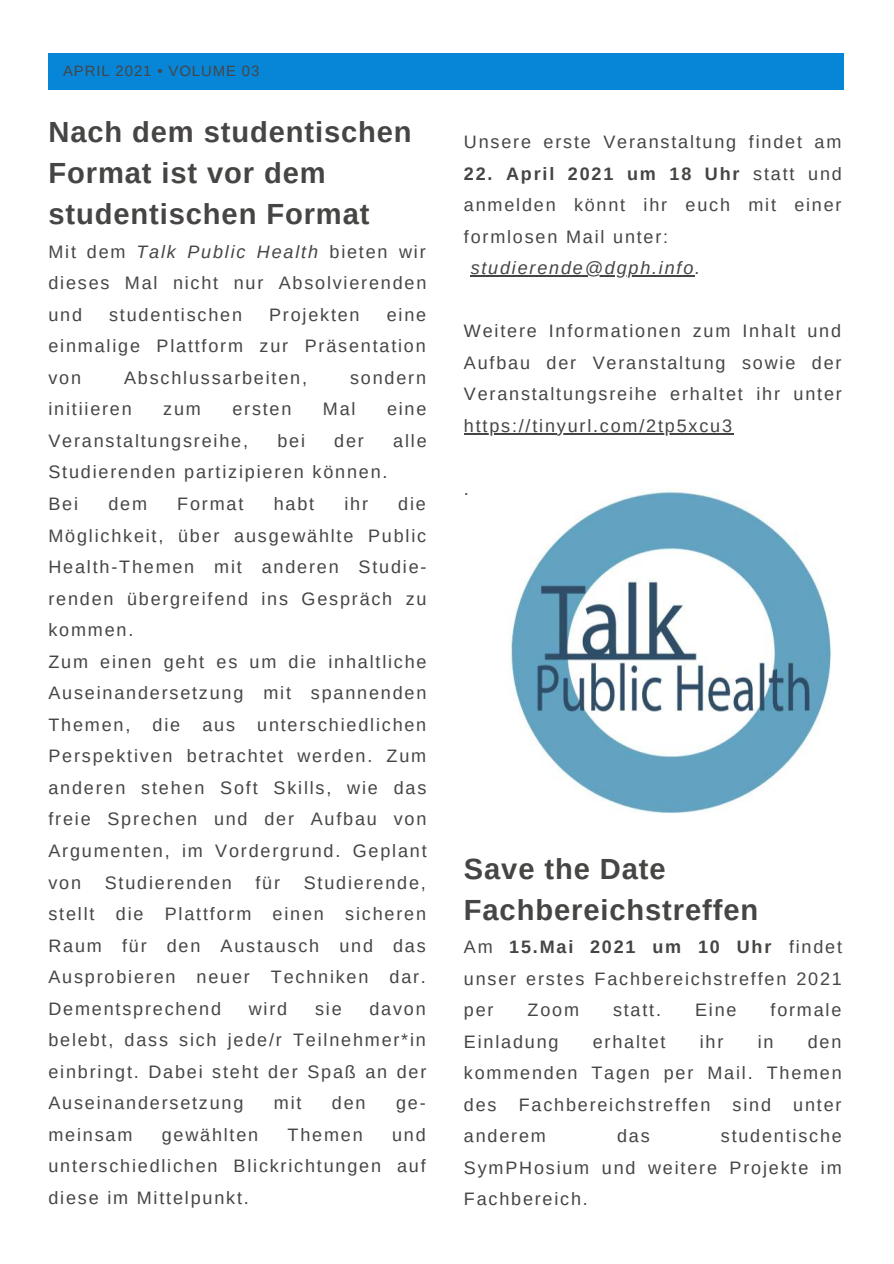
<style>
.page{position:relative;width:894px;height:1264px;background:#fff}
.page>*{position:absolute;margin:0;border:0;box-sizing:border-box;transform-origin:0 0}
.t1{font:700 29.1px/40.7px "Arimo";letter-spacing:.03em;color:#464544}
.t2{font:18px/31.5px "Arimo";letter-spacing:.1em;color:#464544;text-align:justify}
.t3{font:italic 18px "Arimo";letter-spacing:.1em;color:#464544}
.t4{font:14.85px "Arimo";letter-spacing:.06em;color:#464544}
.s1{font-style:italic}
.s2{font-weight:700}
</style>
<div class="page">
<div style="left:48px;top:53px;width:795px;height:36px;background:#0786d8"></div>
<img style="left:508px;top:489px;width:323px;height:324px">
<hr style="left:470px;top:275px;width:225px;height:1px;background:#464544">
<hr style="left:464px;top:433px;width:269px;height:1px;background:#464544">
<p class="t4" style="left:63px;top:63px;width:198px">APRIL 2021 • VOLUME 03</p>
<h1 class="t1" style="left:48px;top:112px;width:365px">Nach dem studentischen<br>Format ist vor dem studentischen Format</h1>
<p class="t2" style="left:48px;top:236px;width:379px">Mit dem <span class="s1">Talk Public Health</span> bieten wir dieses Mal nicht nur Absolvierenden und</p>
<p class="t2" style="left:48px;top:299px;width:379px;text-indent:338px">eine einmalige Plattform zur Präsentation von</p>
<p class="t2" style="left:109px;top:299px;width:134px">studentischen</p>
<p class="t2" style="left:269px;top:299px;width:92px">Projekten</p>
<p class="t2" style="left:124px;top:362px;width:184px">Abschlussarbeiten,</p>
<p class="t2" style="left:350px;top:362px;width:77px">sondern</p>
<p class="t2" style="left:48px;top:393px;width:85px">initiieren</p>
<p class="t2" style="left:163px;top:393px;width:39px">zum</p>
<p class="t2" style="left:232px;top:393px;width:61px">ersten</p>
<p class="t2" style="left:323px;top:393px;width:34px">Mal</p>
<p class="t2" style="left:387px;top:393px;width:41px">eine</p>
<p class="t2" style="left:48px;top:425px;width:201px">Veranstaltungsreihe,</p>
<p class="t2" style="left:277px;top:425px;width:29px">bei</p>
<p class="t2" style="left:334px;top:425px;width:31px">der</p>
<p class="t2" style="left:393px;top:425px;width:35px">alle</p>
<p class="t2" style="left:48px;top:456px;width:340px">Studierenden partizipieren können.<br>Bei</p>
<p class="t2" style="left:48px;top:488px;width:379px;text-align:left;text-indent:350px">die<br>Möglichkeit, über ausgewählte Public<br>Health-Themen mit anderen Studie&shy;renden übergreifend ins Gespräch zu kommen.<br>Zum einen geht es um die inhaltliche<br>Auseinandersetzung mit spannenden<br>Themen, die aus unterschiedlichen<br>Perspektiven betrachtet werden. Zum anderen stehen Soft Skills, wie das freie Sprechen und der Aufbau von<br>Argumenten, im Vordergrund. Geplant von</p>
<p class="t2" style="left:108px;top:488px;width:40px">dem</p>
<p class="t2" style="left:177px;top:488px;width:68px">Format</p>
<p class="t2" style="left:273px;top:488px;width:42px">habt</p>
<p class="t2" style="left:344px;top:488px;width:25px">ihr</p>
<p class="t2" style="left:48px;top:866px;width:379px;text-indent:255px">Studierende, stellt die Plattform einen sicheren Raum für den Austausch und das Ausprobieren neuer Techniken dar.<br>Dementsprechend</p>
<p class="t2" style="left:105px;top:866px;width:128px">Studierenden</p>
<p class="t2" style="left:255px;top:866px;width:26px">für</p>
<p class="t2" style="left:48px;top:992px;width:379px;text-indent:321px">davon belebt, dass sich jede/r Teilnehmer*in einbringt. Dabei steht der Spaß an der Auseinandersetzung</p>
<p class="t2" style="left:249px;top:992px;width:40px">wird</p>
<p class="t2" style="left:315px;top:992px;width:28px">sie</p>
<p class="t2" style="left:274px;top:1087px;width:29px">mit</p>
<p class="t2" style="left:332px;top:1087px;width:35px">den</p>
<p class="t2" style="left:396px;top:1087px;width:31px">ge-</p>
<p class="t2" style="left:48px;top:1118px;width:378px;text-indent:343px">und unterschiedlichen Blickrichtungen auf diese im Mittelpunkt.</p>
<p class="t2" style="left:48px;top:1118px;width:85px">meinsam</p>
<p class="t2" style="left:162px;top:1118px;width:98px">gewählten</p>
<p class="t2" style="left:287px;top:1118px;width:77px">Themen</p>
<p class="t2" style="left:464px;top:126px;width:379px">Unsere erste Veranstaltung findet am</p>
<p class="t2" style="left:464px;top:157px;width:379px"><span class="s2">22. April 2021 um 18 Uhr</span> statt und anmelden könnt ihr euch mit einer formlosen Mail unter:</p>
<p class="t3" style="left:470px;top:258px;width:231px">studierende@dgph.info.</p>
<p class="t2" style="left:464px;top:315px;width:379px">Weitere Informationen zum Inhalt und Aufbau der Veranstaltung sowie der Veranstaltungsreihe erhaltet ihr unter https://tinyurl.com/2tp5xcu3</p>
<p class="t2" style="left:464px;top:473px;width:6px">.</p>
<h1 class="t1" style="left:464px;top:848px;width:296px">Save the Date<br>Fachbereichstreffen</h1>
<p class="t2" style="left:464px;top:931px;width:379px">Am <span class="s2">15.Mai 2021 um 10 Uhr</span> findet unser erstes Fachbereichstreffen 2021 per</p>
<p class="t2" style="left:527px;top:994px;width:53px">Zoom</p>
<p class="t2" style="left:612px;top:994px;width:50px">statt.</p>
<p class="t2" style="left:694px;top:994px;width:43px">Eine</p>
<p class="t2" style="left:770px;top:994px;width:72px">formale</p>
<p class="t2" style="left:464px;top:1025px;width:96px">Einladung</p>
<p class="t2" style="left:592px;top:1025px;width:74px">erhaltet</p>
<p class="t2" style="left:699px;top:1025px;width:25px">ihr</p>
<p class="t2" style="left:757px;top:1025px;width:17px">in</p>
<p class="t2" style="left:464px;top:1025px;width:379px;text-indent:344px">den kommenden Tagen per Mail. Themen des Fachbereichstreffen sind unter anderem</p>
<p class="t2" style="left:464px;top:1120px;width:379px;text-indent:257px">studentische SymPHosium und weitere Projekte im Fachbereich.</p>
<p class="t2" style="left:617px;top:1120px;width:34px">das</p>
</div>
